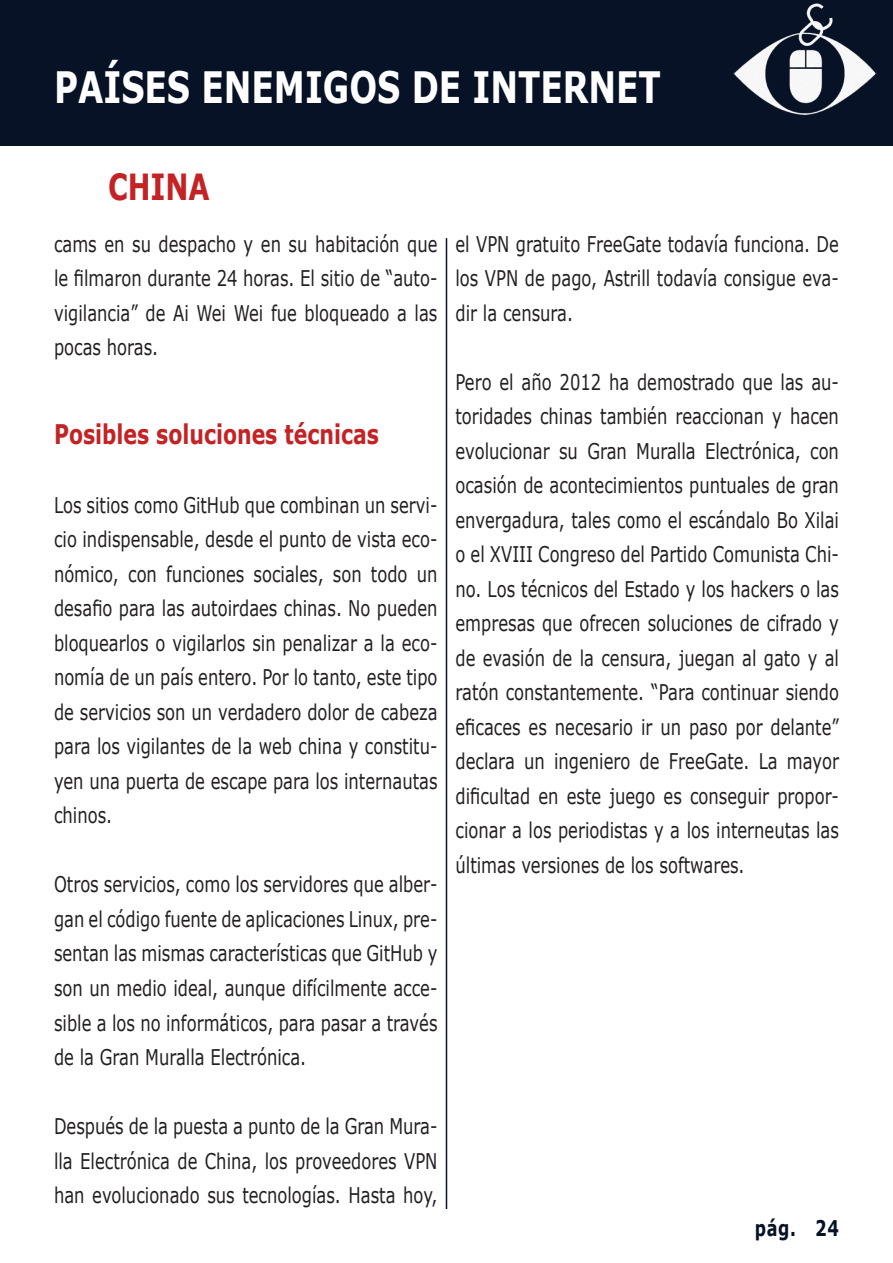
<style>
.page{position:relative;width:893px;height:1263px;background:#fff}
.page>*{position:absolute;margin:0;border:0;box-sizing:border-box;transform-origin:0 0}
.t1{font:700 43.2px "Verdana";color:#fff;scale:.76 1}
.t2{font:700 36px "Verdana";color:#c32325;scale:.76 1}
.titular_rojo{font:700 27px "Verdana";color:#c32325;scale:.76 1}
.Estilo_de_párrafo_1{font:21.6px/34.5px "Verdana";color:#231f20;text-align:justify;scale:.76 1}
.t3{font:700 21.6px "Verdana";color:#071226;scale:.75 1}
</style>
<div class="page">
<hr style="left:446px;top:238px;width:1px;height:971px;background:#071226">
<div style="left:0;top:0;width:893px;height:145px;background:#071226"></div>
<img style="left:510px;top:3px;width:383px;height:143px">
<p class="t1" style="left:54px;top:59px;width:800px">PAÍSES ENEMIGOS DE INTERNET</p>
<p class="t2" style="left:108px;top:163px;width:135px">CHINA</p>
<p class="Estilo_de_párrafo_1" style="left:54px;top:227px;width:506px">cams en su despacho y en su habitación que le filmaron durante 24 horas. El sitio de “auto&shy;vigilancia” de Ai Wei Wei fue bloqueado a las pocas horas.</p>
<p class="titular_rojo" style="left:54px;top:416px;width:429px">Posibles soluciones técnicas</p>
<p class="Estilo_de_párrafo_1" style="left:54px;top:488px;width:506px">Los sitios como GitHub que combinan un servi&shy;cio indispensable, desde el punto de vista eco&shy;nómico, con funciones sociales, son todo un desafio para las autoirdaes chinas. No pueden bloquearlos o vigilarlos sin penalizar a la eco&shy;nomía de un país entero. Por lo tanto, este tipo de servicios son un verdadero dolor de cabeza para los vigilantes de la web china y constitu&shy;yen una puerta de escape para los internautas chinos.</p>
<p class="Estilo_de_párrafo_1" style="left:54px;top:868px;width:506px">Otros servicios, como los servidores que alber&shy;gan el código fuente de aplicaciones Linux, pre&shy;sentan las mismas características que GitHub y son un medio ideal, aunque difícilmente acce&shy;sible a los no informáticos, para pasar a través de la Gran Muralla Electrónica.</p>
<p class="Estilo_de_párrafo_1" style="left:455px;top:227px;width:506px">el VPN gratuito FreeGate todavía funciona. De los VPN de pago, Astrill todavía consigue eva&shy;dir la censura.</p>
<p class="Estilo_de_párrafo_1" style="left:455px;top:365px;width:506px">Pero el año 2012 ha demostrado que las au&shy;toridades chinas también reaccionan y hacen evolucionar su Gran Muralla Electrónica, con ocasión de acontecimientos puntuales de gran envergadura, tales como el escándalo Bo Xilai o el XVIII Congreso del Partido Comunista Chi&shy;no. Los técnicos del Estado y los hackers o las empresas que ofrecen soluciones de cifrado y de evasión de la censura, juegan al gato y al ratón constantemente. “Para continuar siendo eficaces es necesario ir un paso por delante” declara un ingeniero de FreeGate. La mayor dificultad en este juego es conseguir propor&shy;cionar a los periodistas y a los interneutas las últimas versiones de los softwares.</p>
<p class="Estilo_de_párrafo_1" style="left:54px;top:1109px;width:506px">Después de la puesta a punto de la Gran Mura&shy;lla Electrónica de China, los proveedores VPN han evolucionado sus tecnologías. Hasta hoy,</p>
<p class="t3" style="left:755px;top:1213px;width:114px">pág. 24</p>
</div>
